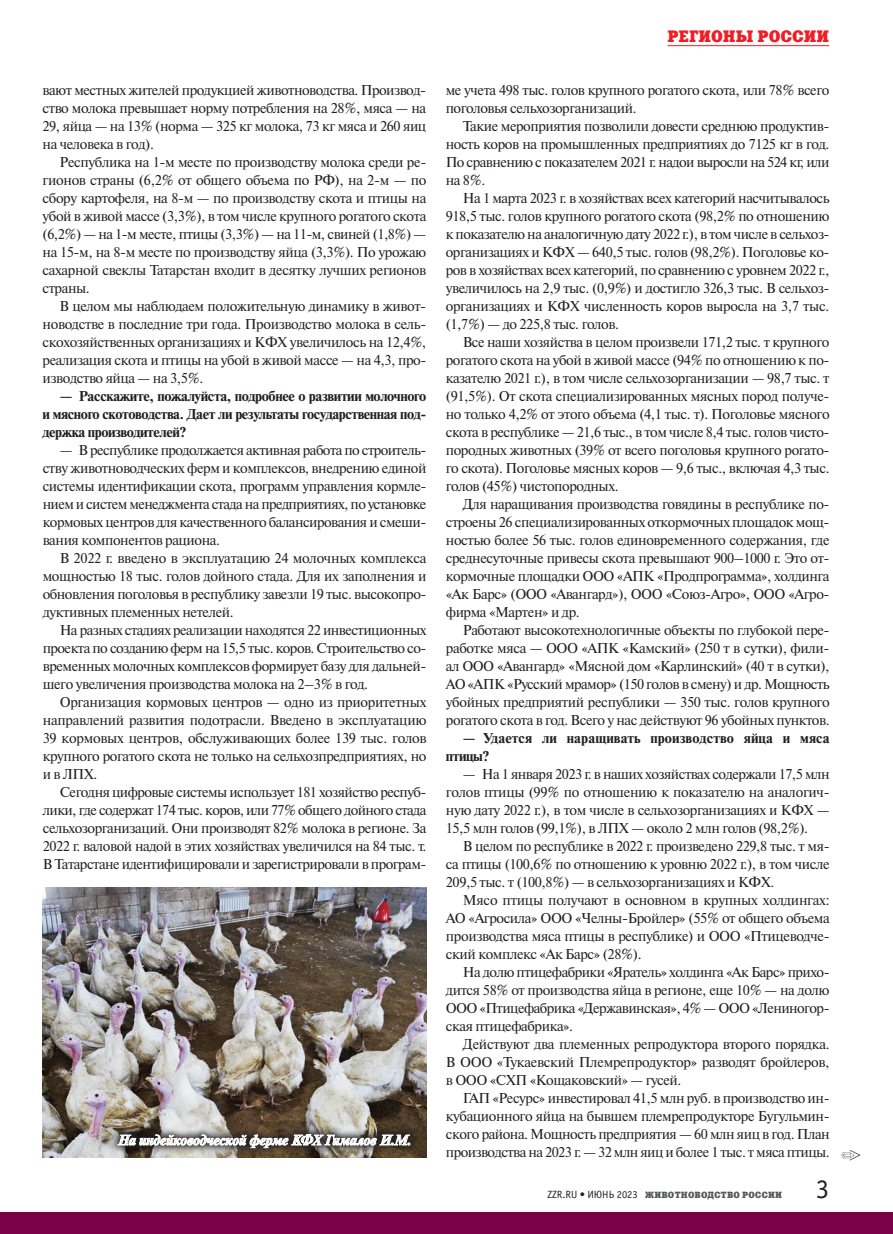
<style>
.page{position:relative;width:893px;height:1234px;background:#fff}
.page>*{position:absolute;margin:0;border:0;box-sizing:border-box;transform-origin:0 0}
.t1{font:27px "Officina Sans C";color:#231f20}
.t2{font:16.5px "Xenia C";letter-spacing:.01em;color:#ee1d23}
.t3{font:14.25px/18px "Newton C";letter-spacing:-.03em;color:#231f20;text-align:justify}
.t4{font:700 14.25px/18px "Newton C";letter-spacing:-.03em;color:#231f20;text-align:justify}
.t5{font:700 14.25px/18px "Newton C";letter-spacing:.005em;color:#231f20}
.t6{font:italic 700 14.25px "Newton C";letter-spacing:-.01em;color:#fff}
.t7{font:9px "Xenia C";letter-spacing:.025em;color:#57585a}
.s1{font-family:"Officina Sans C";font-size:10.5px;color:#231f20}
</style>
<div class="page">
<hr style="left:667px;top:45px;width:162px;height:1px;background:#ee1d23">
<svg style="left:842px;top:1150px;width:18px;height:10px"></svg>
<div style="left:0;top:1212px;width:893px;height:21px;background:#7b0046"></div>
<img style="left:43px;top:887px;width:383px;height:270px">
<svg style="left:109px;top:1125px;width:310px;height:31px"></svg>
<svg style="left:118px;top:1131px;width:292px;height:16px"></svg>
<p class="t3" style="left:43px;top:81px;width:385px">вают местных жителей продукцией животноводства. Производ&shy;ство молока превышает норму потребления на 28%, мяса — на 29, яйца — на 13% (норма — 325 кг молока, 73 кг мяса и 260 яиц на человека в год).</p>
<p class="t3" style="left:42px;top:153px;width:385px;text-indent:17px">Республика на 1‑м месте по производству молока среди ре&shy;гионов страны (6,2% от общего объема по РФ), на 2‑м — по сбору картофеля, на 8‑м — по производству скота и птицы на убой в живой массе (3,3%), в том числе крупного рогатого скота (6,2%) — на 1‑м месте, птицы (3,3%) — на 11‑м, свиней (1,8%) — на 15‑м, на 8‑м месте по производству яйца (3,3%). По урожаю сахарной свеклы Татарстан входит в десятку лучших регионов страны.</p>
<p class="t3" style="left:43px;top:297px;width:385px;text-indent:17px">В целом мы наблюдаем положительную динамику в живот&shy;новодстве в последние три года. Производство молока в сель&shy;скохозяйственных организациях и КФХ увеличилось на 12,4%, реализация скота и птицы на убой в живой массе — на 4,3, про&shy;изводство яйца — на 3,5%.</p>
<p class="t4" style="left:43px;top:387px;width:385px;text-indent:17px">— Расскажите, пожалуйста, подробнее о развитии молочного и мясного скотоводства. Дает ли результаты государственная под‑ держка производителей?</p>
<p class="t3" style="left:43px;top:441px;width:385px;text-indent:17px">— В республике продолжается активная работа по строитель&shy;ству животноводческих ферм и комплексов, внедрению единой системы идентификации скота, программ управления кормле&shy;нием и систем менеджмента стада на предприятиях, по установке кормовых центров для качественного балансирования и смеши&shy;вания компонентов рациона.</p>
<p class="t3" style="left:43px;top:549px;width:385px;text-indent:17px">В 2022 г. введено в эксплуатацию 24 молочных комплекса мощностью 18 тыс. голов дойного стада. Для их заполнения и обновления поголовья в республику завезли 19 тыс. высокопро&shy;дуктивных племенных нетелей.</p>
<p class="t3" style="left:43px;top:621px;width:385px;text-indent:17px">На разных стадиях реализации находятся 22 инвестиционных проекта по созданию ферм на 15,5 тыс. коров. Строительство со&shy;временных молочных комплексов формирует базу для дальней&shy;шего увеличения производства молока на 2–3% в год.</p>
<p class="t3" style="left:43px;top:693px;width:385px;text-indent:17px">Организация кормовых центров — одно из приоритетных направлений развития подотрасли. Введено в эксплуатацию 39 кормовых центров, обслуживающих более 139 тыс. голов крупного рогатого скота не только на сельхозпредприятиях, но и в ЛПХ.</p>
<p class="t3" style="left:43px;top:783px;width:385px;text-indent:17px">Сегодня цифровые системы использует 181 хозяйство респуб&shy;лики, где содержат 174 тыс. коров, или 77% общего дойного стада сельхозорганизаций. Они производят 82% молока в регионе. За 2022 г. валовой надой в этих хозяйствах увеличился на 84 тыс. т.<br>В Татарстане идентифицировали и зарегистрировали в програм-</p>
<p class="t6" style="left:118px;top:1132px;width:295px">На индейководческой ферме КФХ Гималов И.М.</p>
<p class="t2" style="left:667px;top:26px;width:163px">РЕГИОНЫ РОССИИ</p>
<p class="t3" style="left:446px;top:81px;width:385px">ме учета 498 тыс. голов крупного рогатого скота, или 78% всего поголовья сельхозорганизаций.</p>
<p class="t3" style="left:446px;top:117px;width:385px;text-indent:17px">Такие мероприятия позволили довести среднюю продуктив&shy;ность коров на промышленных предприятиях до 7125 кг в год.<br>По сравнению с показателем 2021 г. надои выросли на 524 кг, или на 8%.</p>
<p class="t3" style="left:446px;top:189px;width:385px;text-indent:17px">На 1 марта 2023 г. в хозяйствах всех категорий насчитывалось 918,5 тыс. голов крупного рогатого скота (98,2% по отношению к показателю на аналогичную дату 2022 г.), в том числе в сельхоз&shy;организациях и КФХ — 640,5 тыс. голов (98,2%). Поголовье ко&shy;ров в хозяйствах всех категорий, по сравнению с уровнем 2022 г., увеличилось на 2,9 тыс. (0,9%) и достигло 326,3 тыс. В сельхоз&shy;организациях и КФХ численность коров выросла на 3,7 тыс. (1,7%) — до 225,8 тыс. голов.</p>
<p class="t3" style="left:446px;top:333px;width:385px;text-indent:17px">Все наши хозяйства в целом произвели 171,2 тыс. т крупного рогатого скота на убой в живой массе (94% по отношению к по&shy;казателю 2021 г.), в том числе сельхозорганизации — 98,7 тыс. т (91,5%). От скота специализированных мясных пород получе&shy;но только 4,2% от этого объема (4,1 тыс. т). Поголовье мясного скота в республике — 21,6 тыс., в том числе 8,4 тыс. голов чисто&shy;породных животных (39% от всего поголовья крупного рогато&shy;го скота). Поголовье мясных коров — 9,6 тыс., включая 4,3 тыс. голов (45%) чистопородных.</p>
<p class="t3" style="left:446px;top:495px;width:385px;text-indent:17px">Для наращивания производства говядины в республике по&shy;строены 26 специализированных откормочных площадок мощ&shy;ностью более 56 тыс. голов единовременного содержания, где среднесуточные привесы скота превышают 900–1000 г. Это от&shy;кормочные площадки ООО «АПК «Продпрограмма», холдинга «Ак Барс» (ООО «Авангард»), ООО «Союз--Агро», ООО «Агро&shy;фирма «Мартен» и др.</p>
<p class="t3" style="left:446px;top:621px;width:385px;text-indent:17px">Работают высокотехнологичные объекты по глубокой пере&shy;работке мяса — ООО «АПК «Камский» (250 т в сутки), фили&shy;ал ООО «Авангард» «Мясной дом «Карлинский» (40 т в сутки), АО «АПК «Русский мрамор» (150 голов в смену) и др. Мощность убойных предприятий республики — 350 тыс. голов крупного рогатого скота в год. Всего у нас действуют 96 убойных пунктов.</p>
<p class="t5" style="left:446px;top:728px;width:385px;text-indent:17px">— Удается ли наращивать производство яйца и мяса птицы?</p>
<p class="t3" style="left:446px;top:765px;width:385px;text-indent:17px">— На 1 января 2023 г. в наших хозяйствах содержали 17,5 млн голов птицы (99% по отношению к показателю на аналогич&shy;ную дату 2022 г.), в том числе в сельхозорганизациях и КФХ — 15,5 млн голов (99,1%), в ЛПХ — около 2 млн голов (98,2%).</p>
<p class="t3" style="left:446px;top:837px;width:385px;text-indent:17px">В целом по республике в 2022 г. произведено 229,8 тыс. т мя&shy;са птицы (100,6% по отношению к уровню 2022 г.), в том числе 209,5 тыс. т (100,8%) — в сельхозорганизациях и КФХ.</p>
<p class="t3" style="left:446px;top:891px;width:385px;text-indent:17px">Мясо птицы получают в основном в крупных холдингах:<br>АО «Агросила» ООО «Челны-Бройлер» (55% от общего объема производства мяса птицы в республике) и ООО «Птицеводче&shy;ский комплекс «Ак Барс» (28%).</p>
<p class="t3" style="left:446px;top:963px;width:385px;text-indent:17px">На долю птицефабрики «Яратель» холдинга «Ак Барс» прихо&shy;дится 58% от производства яйца в регионе, еще 10% — на долю ООО «Птицефабрика «Державинская», 4% — ООО «Лениногор&shy;ская птицефабрика».</p>
<p class="t3" style="left:446px;top:1034px;width:385px;text-indent:17px">Действуют два племенных репродуктора второго порядка.<br>В ООО «Тукаевский Племрепродуктор» разводят бройлеров, в ООО «СХП «Кощаковский» — гусей.</p>
<p class="t3" style="left:446px;top:1088px;width:385px;text-indent:17px">ГАП «Ресурс» инвестировал 41,5 млн руб. в производство ин&shy;кубационного яйца на бывшем племрепродукторе Бугульмин&shy;ского района. Мощность предприятия — 60 млн яиц в год. План производства на 2023 г. — 32 млн яиц и более 1 тыс. т мяса птицы.</p>
<p class="t7" style="left:547px;top:1188px;width:236px"><span class="s1">ZZR.RU • ИЮНЬ 2023</span> ЖИВОТНОВОДСТВО РОССИИ</p>
<h1 class="t1" style="left:816px;top:1174px;width:15px">3</h1>
</div>
